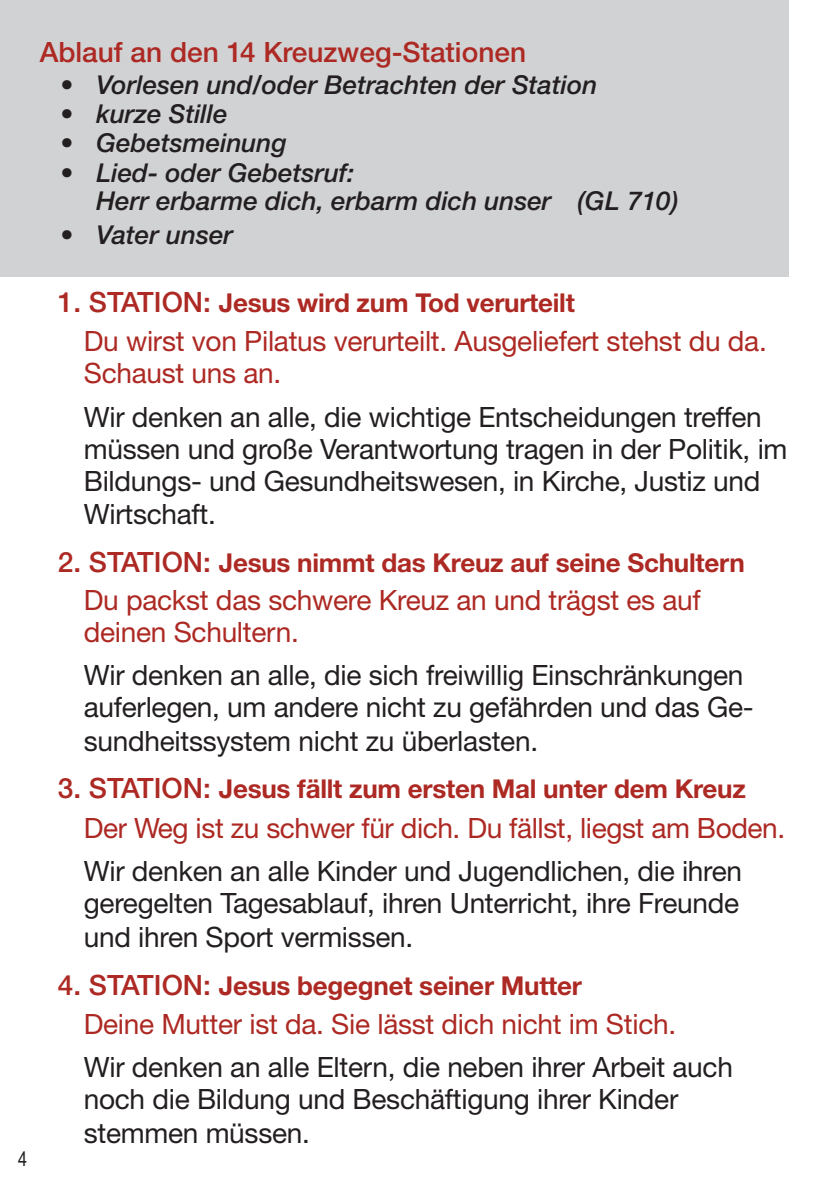
<style>
.page{position:relative;width:840px;height:1191px;background:#fff}
.page>*{position:absolute;margin:0;border:0;box-sizing:border-box;transform-origin:0 0}
.t1{font:28px/32.8px "Helvetica Neue LT";letter-spacing:-.01em;color:#231f20}
.t2{font:28px/32px "Helvetica Neue LT";letter-spacing:-.01em;color:#ad2923}
.t3{font:500 28px "Helvetica Neue LT";color:#ad2923}
.t4{font:700 26px "Helvetica Neue LT";letter-spacing:-.01em;color:#ad2923}
.t5{font:italic 500 26px/28px "Helvetica Neue LT";color:#231f20}
.t6{font:20px "Arial Narrow";color:#231f20}
.s1{font-weight:500;font-size:28px}
</style>
<div class="page">
<div style="left:0;top:0;width:788px;height:276px;background:#d1d2d4"></div>
<p class="t3" style="left:40px;top:35px;width:487px">Ablauf an den 14 Kreuzweg-Stationen</p>
<p class="t5" style="left:60px;top:71px;width:538px">• Vorlesen und/oder Betrachten der Station</p>
<p class="t5" style="left:60px;top:100px;width:168px">• kurze Stille</p>
<p class="t5" style="left:60px;top:129px;width:228px">• Gebetsmeinung</p>
<p class="t5" style="left:96px;top:158px;width:583px;text-indent:-36px">• Lied- oder Gebetsruf:<br>Herr erbarme dich, erbarm dich unser (GL 710)</p>
<p class="t5" style="left:60px;top:221px;width:174px">• Vater unser</p>
<p class="t6" style="left:18px;top:1144px;width:11px">4</p>
<p class="t4" style="left:58px;top:286px;width:518px"><span class="s1">1. STATION:</span> Jesus wird zum Tod verurteilt</p>
<p class="t2" style="left:84px;top:325px;width:684px">Du wirst von Pilatus verurteilt. Ausgeliefert stehst du da.<br>Schaust uns an.</p>
<p class="t1" style="left:84px;top:400px;width:704px">Wir denken an alle, die wichtige Entscheidungen treffen müssen und große Verantwortung tragen in der Politik, im Bildungs- und Gesundheitswesen, in Kirche, Justiz und Wirtschaft.</p>
<p class="t4" style="left:58px;top:546px;width:688px"><span class="s1">2. STATION:</span> Jesus nimmt das Kreuz auf seine Schultern</p>
<p class="t2" style="left:84px;top:583px;width:618px">Du packst das schwere Kreuz an und trägst es auf deinen Schultern.</p>
<p class="t1" style="left:84px;top:658px;width:671px">Wir denken an alle, die sich freiwillig Einschränkungen auferlegen, um andere nicht zu gefährden und das Ge&shy;sundheitssystem nicht zu überlasten.</p>
<p class="t4" style="left:58px;top:773px;width:689px"><span class="s1">3. STATION:</span> Jesus fällt zum ersten Mal unter dem Kreuz</p>
<p class="t2" style="left:84px;top:811px;width:702px">Der Weg ist zu schwer für dich. Du fällst, liegst am Boden.</p>
<p class="t1" style="left:84px;top:854px;width:659px;text-align:justify">Wir denken an alle Kinder und Jugendlichen, die ihren geregelten Tagesablauf, ihren Unterricht, ihre Freunde und ihren Sport vermissen.</p>
<p class="t4" style="left:58px;top:969px;width:525px"><span class="s1">4. STATION:</span> Jesus begegnet seiner Mutter</p>
<p class="t2" style="left:84px;top:1007px;width:593px">Deine Mutter ist da. Sie lässt dich nicht im Stich.</p>
<p class="t1" style="left:84px;top:1050px;width:650px">Wir denken an alle Eltern, die neben ihrer Arbeit auch noch die Bildung und Beschäftigung ihrer Kinder stemmen müssen.</p>
</div>
